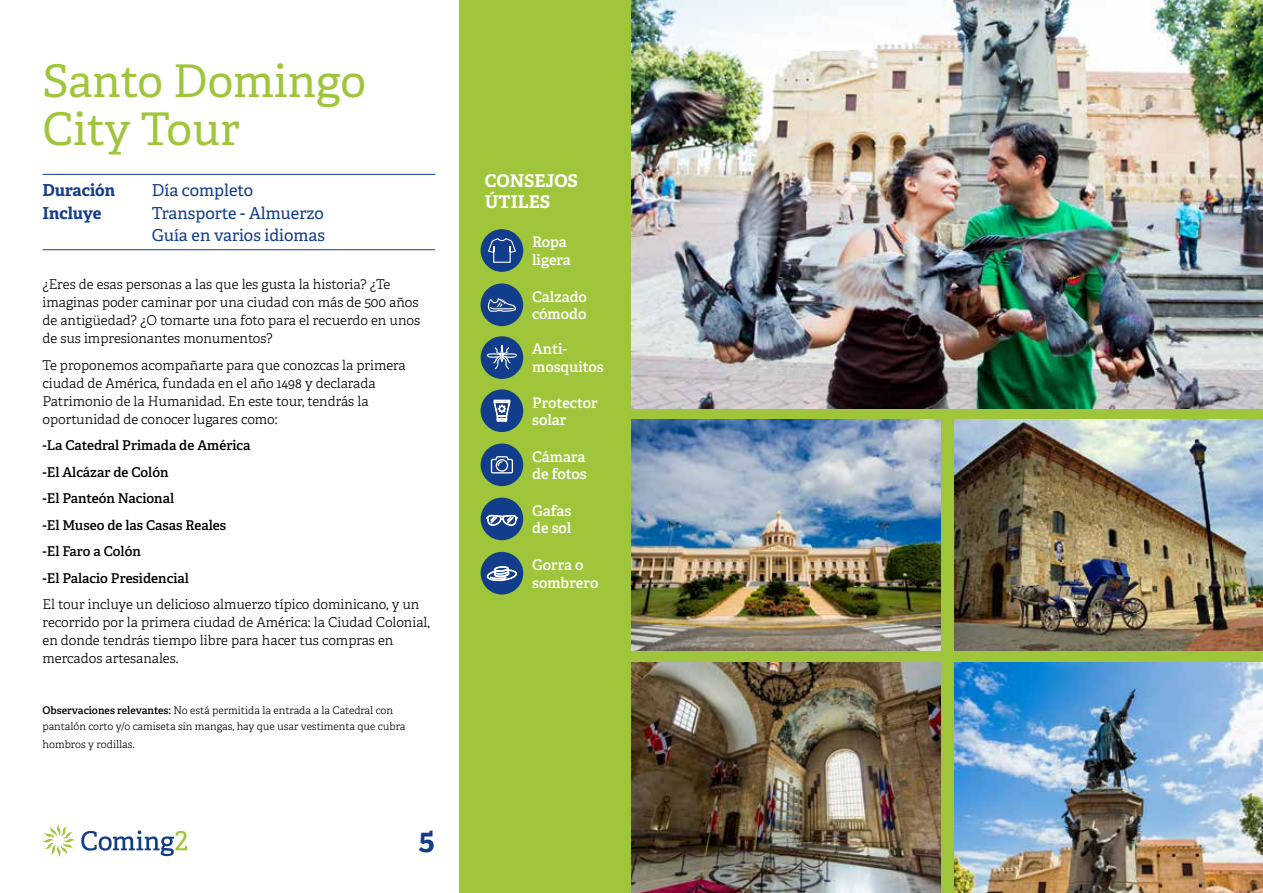
<style>
.page{position:relative;width:1263px;height:893px;background:#fff}
.page>*{position:absolute;margin:0;border:0;box-sizing:border-box;transform-origin:0 0}
.t1{font:45px/48px "Adelle";color:#9fc63b}
.t2{font:700 30px "Adelle";color:#123d8a}
.t3{font:700 17.55px/21.6px "Adelle";color:#fff}
.t4{font:16.5px/22.5px "Adelle";color:#123d8a}
.t5{font:700 16.5px "Adelle";letter-spacing:-.005em;color:#123d8a}
.t6{font:600 14.7px/17.5px "Adelle";color:#fff}
.t7{font:300 13.5px/18px "Adelle";color:#000}
.t8{font:600 13.5px/26.5px "Adelle";color:#000}
.t9{font:300 10.5px/16.5px "Adelle";color:#000}
.s1{font-weight:600}
</style>
<div class="page">
<div style="left:459px;top:0;width:804px;height:893px;background:#9fc63b"></div>
<svg style="left:81px;top:830px;width:106px;height:26px"></svg>
<svg style="left:42px;top:824px;width:33px;height:33px"></svg>
<div style="left:481px;top:229px;width:42px;height:43px;background:#123d8a;border-radius:50%"></div>
<svg style="left:488px;top:238px;width:28px;height:25px"></svg>
<img style="left:631px;top:0;width:632px;height:408px">
<img style="left:631px;top:420px;width:309px;height:231px">
<img style="left:631px;top:662px;width:309px;height:231px">
<img style="left:954px;top:420px;width:309px;height:231px">
<img style="left:954px;top:662px;width:309px;height:231px">
<div style="left:481px;top:443px;width:42px;height:43px;background:#123d8a;border-radius:50%"></div>
<svg style="left:491px;top:456px;width:22px;height:17px"></svg>
<div style="left:481px;top:389px;width:42px;height:43px;background:#123d8a;border-radius:50%"></div>
<svg style="left:493px;top:400px;width:17px;height:22px"></svg>
<div style="left:481px;top:336px;width:42px;height:43px;background:#123d8a;border-radius:50%"></div>
<svg style="left:487px;top:346px;width:30px;height:23px"></svg>
<div style="left:481px;top:552px;width:42px;height:42px;background:#123d8a;border-radius:50%"></div>
<svg style="left:486px;top:566px;width:31px;height:16px"></svg>
<div style="left:481px;top:498px;width:42px;height:42px;background:#123d8a;border-radius:50%"></div>
<svg style="left:486px;top:514px;width:32px;height:12px"></svg>
<hr style="left:43px;top:249px;width:392px;height:1px;background:#123d8a">
<hr style="left:43px;top:174px;width:392px;height:1px;background:#123d8a">
<div style="left:480px;top:283px;width:43px;height:43px;background:#123d8a;border-radius:50%"></div>
<svg style="left:488px;top:298px;width:28px;height:14px"></svg>
<h1 class="t1" style="left:43px;top:58px;width:325px">Santo Domingo<br>City Tour</h1>
<p class="t5" style="left:43px;top:179px;width:74px">Duración</p>
<p class="t4" style="left:152px;top:179px;width:103px">Día completo</p>
<p class="t5" style="left:43px;top:202px;width:60px">Incluye</p>
<p class="t4" style="left:152px;top:202px;width:175px">Transporte - Almuerzo<br>Guía en varios idiomas</p>
<p class="t7" style="left:43px;top:276px;width:379px">¿Eres de esas personas a las que les gusta la historia? ¿Te imaginas poder caminar por una ciudad con más de 500 años de antigüedad? ¿O tomarte una foto para el recuerdo en unos de sus impresionantes monumentos?</p>
<p class="t7" style="left:43px;top:356px;width:365px">Te proponemos acompañarte para que conozcas la primera ciudad de América, fundada en el año 1498 y declarada Patrimonio de la Humanidad. En este tour, tendrás la oportunidad de conocer lugares como:</p>
<p class="t8" style="left:43px;top:433px;width:209px">-La Catedral Primada de América -El Alcázar de Colón<br>-El Panteón Nacional<br>-El Museo de las Casas Reales<br>-El Faro a Colón<br>-El Palacio Presidencial</p>
<p class="t7" style="left:43px;top:596px;width:389px">El tour incluye un delicioso almuerzo típico dominicano, y un recorrido por la primera ciudad de América: la Ciudad Colonial, en donde tendrás tiempo libre para hacer tus compras en mercados artesanales.</p>
<p class="t9" style="left:43px;top:702px;width:364px"><span class="s1">Observaciones relevantes:</span> No está permitida la entrada a la Catedral con pantalón corto y/o camiseta sin mangas, hay que usar vestimenta que cubra</p>
<p class="t9" style="left:43px;top:736px;width:94px">hombros y rodillas.</p>
<h2 class="t2" style="left:419px;top:821px;width:18px">5</h2>
<p class="t3" style="left:485px;top:170px;width:95px">CONSEJOS<br>ÚTILES</p>
<p class="t6" style="left:532px;top:234px;width:40px">Ropa ligera</p>
<p class="t6" style="left:532px;top:288px;width:56px">Calzado cómodo</p>
<p class="t6" style="left:532px;top:341px;width:73px">Anti&shy;mosquitos</p>
<p class="t6" style="left:532px;top:394px;width:67px">Protector solar</p>
<p class="t6" style="left:532px;top:448px;width:56px">Cámara de fotos</p>
<p class="t6" style="left:532px;top:502px;width:41px">Gafas de sol</p>
<p class="t6" style="left:532px;top:556px;width:68px">Gorra o sombrero</p>
</div>
